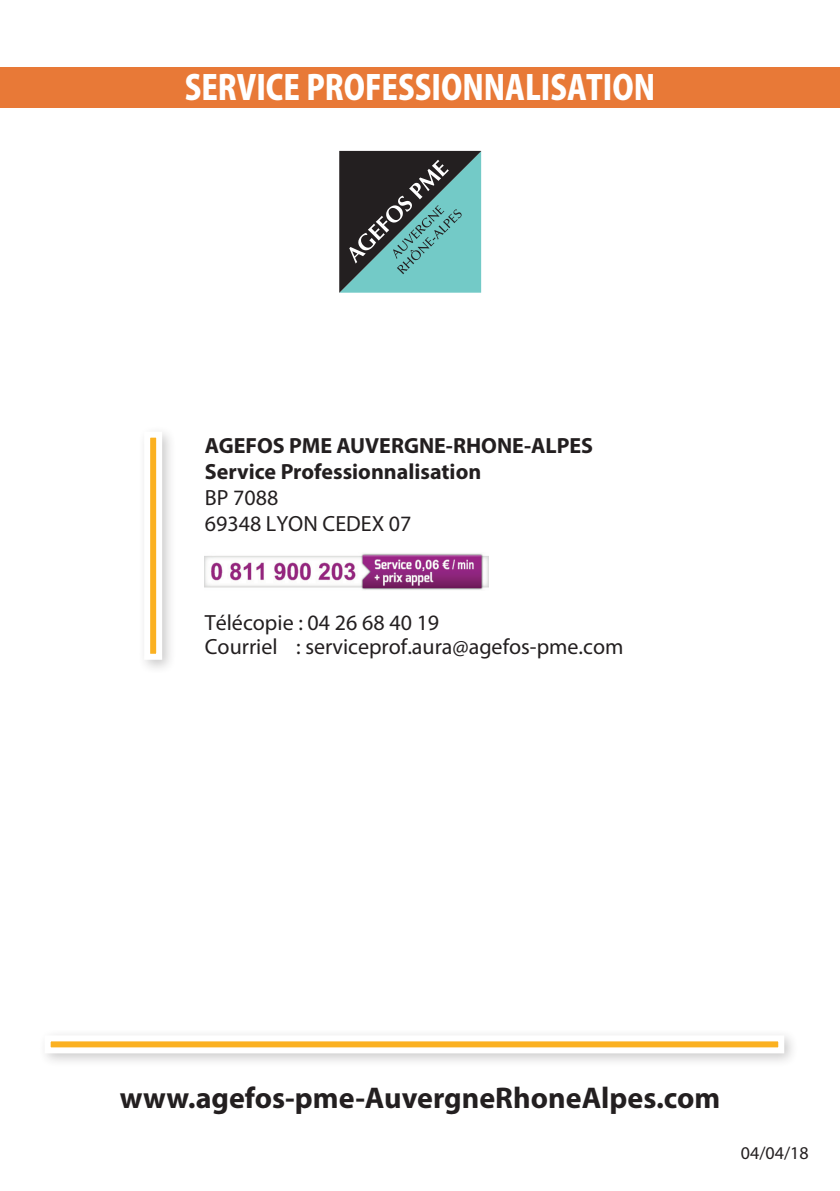
<style>
.page{position:relative;width:840px;height:1191px;background:#fff}
.page>*{position:absolute;margin:0;border:0;box-sizing:border-box;transform-origin:0 0}
.t1{font:800 33.6px "Koz Go Pr 6 N";color:#fff;scale:.89 1}
.TEXTE_LEGENDES{font:700 30px "Myriad Pro";color:#231f20}
.TEXTE_LEGENDES-2{font:22px "Myriad Pro";color:#231f20}
.TEXTE_LEGENDES-3{font:700 22px "Myriad Pro";color:#231f20}
.TEXTE_LEGENDES-4{font:18px "Myriad Pro";color:#231f20}
</style>
<div class="page">
<img style="left:205px;top:553px;width:283px;height:37px">
<div style="left:0;top:67px;width:839px;height:41px;background:#e87937"></div>
<div style="left:137px;top:425px;width:40px;height:249px;background:#231f20;opacity:.24"></div>
<div style="left:144px;top:431px;width:18px;height:229px;background:#fbb121;border:6px solid #fff"></div>
<svg style="left:339px;top:151px;width:142px;height:142px"></svg>
<div style="left:38px;top:1028px;width:760px;height:40px;background:#231f20;opacity:.24"></div>
<div style="left:45px;top:1035px;width:738px;height:18px;background:#fbb121;border:6px solid #fff"></div>
<p class="t1" style="left:185px;top:69px;width:530px">SERVICE PROFESSIONNALISATION</p>
<p class="TEXTE_LEGENDES-3" style="left:205px;top:431px;width:389px">AGEFOS PME AUVERGNE-RHONE-ALPES</p>
<p class="TEXTE_LEGENDES-3" style="left:205px;top:457px;width:278px">Service Professionnalisation</p>
<p class="TEXTE_LEGENDES-2" style="left:205px;top:484px;width:75px">BP 7088</p>
<p class="TEXTE_LEGENDES-2" style="left:205px;top:510px;width:208px">69348 LYON CEDEX 07</p>
<p class="TEXTE_LEGENDES-2" style="left:205px;top:608px;width:236px">Télécopie : 04 26 68 40 19</p>
<p class="TEXTE_LEGENDES-2" style="left:205px;top:632px;width:420px">Courriel : serviceprof.aura@agefos-pme.com</p>
<p class="TEXTE_LEGENDES" style="left:120px;top:1078px;width:601px">www.agefos-pme-AuvergneRhoneAlpes.com</p>
<p class="TEXTE_LEGENDES-4" style="left:740px;top:1142px;width:69px">04/04/18</p>
</div>
